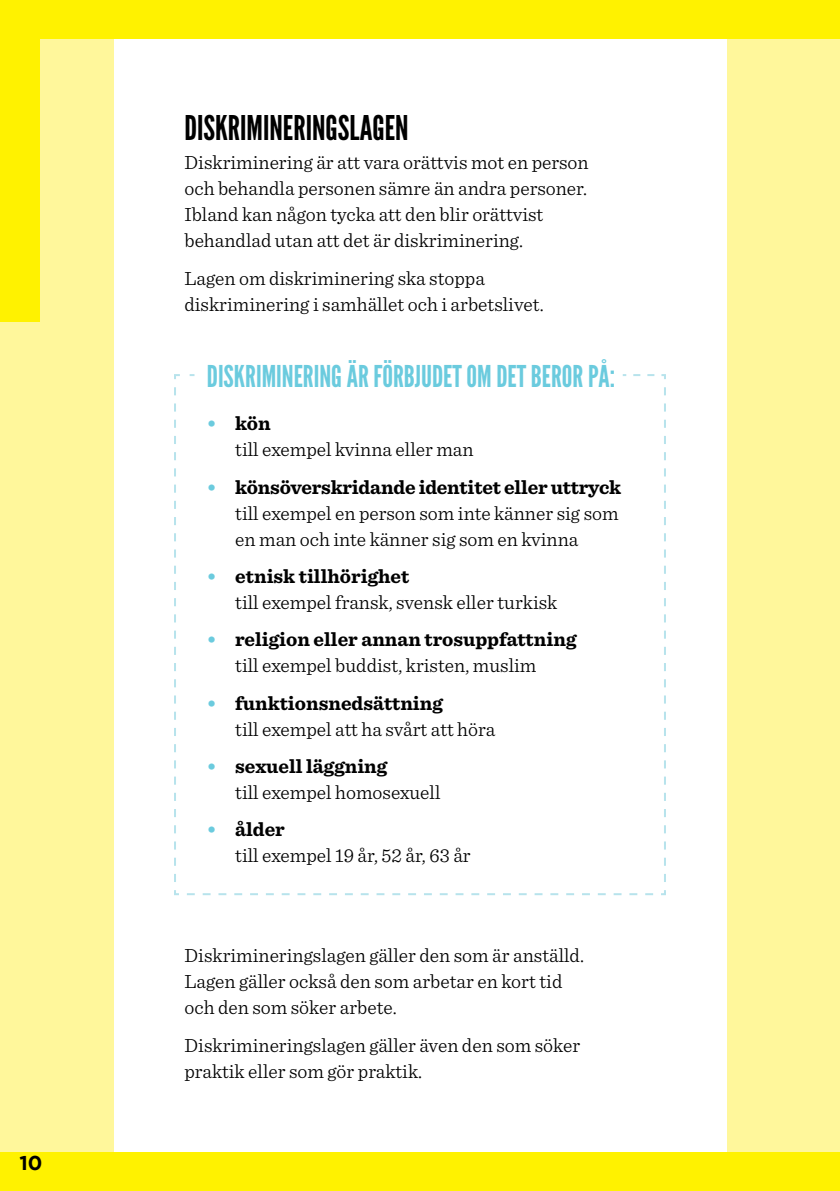
<style>
.page{position:relative;width:840px;height:1191px;background:#fff}
.page>*{position:absolute;margin:0;border:0;box-sizing:border-box;transform-origin:0 0}
.Rubrik_2{font:34px "League Gothic";color:#000}
.Rubrik_3{font:30px "League Gothic";color:#6bcbde}
.Bröd_första_stycke{font:300 20px/26px "Sentinel";color:#000}
.Bröd{font:300 20px/26px "Sentinel";color:#000}
.t1{font:700 20px/26px "Sentinel";color:#000;text-align:center}
.t2{font:700 20px "Gotham";color:#000}
.s1{font-weight:700;color:#6bcbde}
.s2{font-weight:700}
.s3{color:#6bcbde}
.s4{font-weight:300}
</style>
<div class="page">
<div style="left:0;top:0;width:839px;height:1191px;background:#fff79b"></div>
<div style="left:113px;top:0;width:613px;height:1191px;background:#fff"></div>
<div style="left:0;top:0;width:839px;height:39px;background:#fff200"></div>
<div style="left:0;top:1152px;width:839px;height:39px;background:#fff200"></div>
<div style="left:0;top:0;width:40px;height:322px;background:#fff200"></div>
<svg style="left:174px;top:374px;width:492px;height:522px"></svg>
<p class="t2" style="left:19px;top:1151px;width:25px">10</p>
<p class="Rubrik_2" style="left:184px;top:108px;width:226px">DISKRIMINERINGSLAGEN</p>
<p class="Bröd_första_stycke" style="left:184px;top:148px;width:405px">Diskriminering är att vara orättvis mot en person och behandla personen sämre än andra personer.<br>Ibland kan någon tycka att den blir orättvist behandlad utan att det är diskriminering.</p>
<p class="Bröd" style="left:184px;top:264px;width:360px">Lagen om diskriminering ska stoppa diskriminering i samhället och i arbetslivet.</p>
<p class="Rubrik_3" style="left:207px;top:358px;width:409px">DISKRIMINERING ÄR FÖRBJUDET OM DET BEROR PÅ:</p>
<p class="Bröd_första_stycke" style="left:235px;top:409px;width:240px;text-indent:-28px"><span class="s1">•</span> <span class="s2">kön<br></span>till exempel kvinna eller man</p>
<p class="Bröd_första_stycke" style="left:235px;top:472px;width:387px;text-indent:-28px"><span class="s1">•</span> <span class="s2">könsöverskridande identitet eller uttryck </span>till exempel en person som inte känner sig som en man och inte känner sig som en kvinna</p>
<p class="Bröd_första_stycke" style="left:235px;top:562px;width:323px;text-indent:-28px"><span class="s1">•</span> <span class="s2">etnisk tillhörighet<br></span>till exempel fransk, svensk eller turkisk</p>
<p class="t1" style="left:207px;top:626px;width:371px"><span class="s3">•</span> religion eller annan trosuppfattning <span class="s4">till exempel buddist, kristen, muslim</span></p>
<p class="Bröd_första_stycke" style="left:235px;top:688px;width:261px;text-indent:-28px"><span class="s1">•</span> <span class="s2">funktionsnedsättning<br></span>till exempel att ha svårt att höra</p>
<p class="Bröd_första_stycke" style="left:235px;top:752px;width:207px;text-indent:-28px"><span class="s1">•</span> <span class="s2">sexuell läggning<br></span>till exempel homosexuell</p>
<p class="Bröd_första_stycke" style="left:235px;top:815px;width:237px;text-indent:-28px"><span class="s1">•</span> <span class="s2">ålder<br></span>till exempel 19 år, 52 år, 63 år</p>
<p class="Bröd" style="left:184px;top:941px;width:401px">Diskrimineringslagen gäller den som är anställd.<br>Lagen gäller också den som arbetar en kort tid och den som söker arbete.</p>
<p class="Bröd" style="left:184px;top:1030px;width:397px">Diskrimineringslagen gäller även den som söker praktik eller som gör praktik.</p>
</div>
